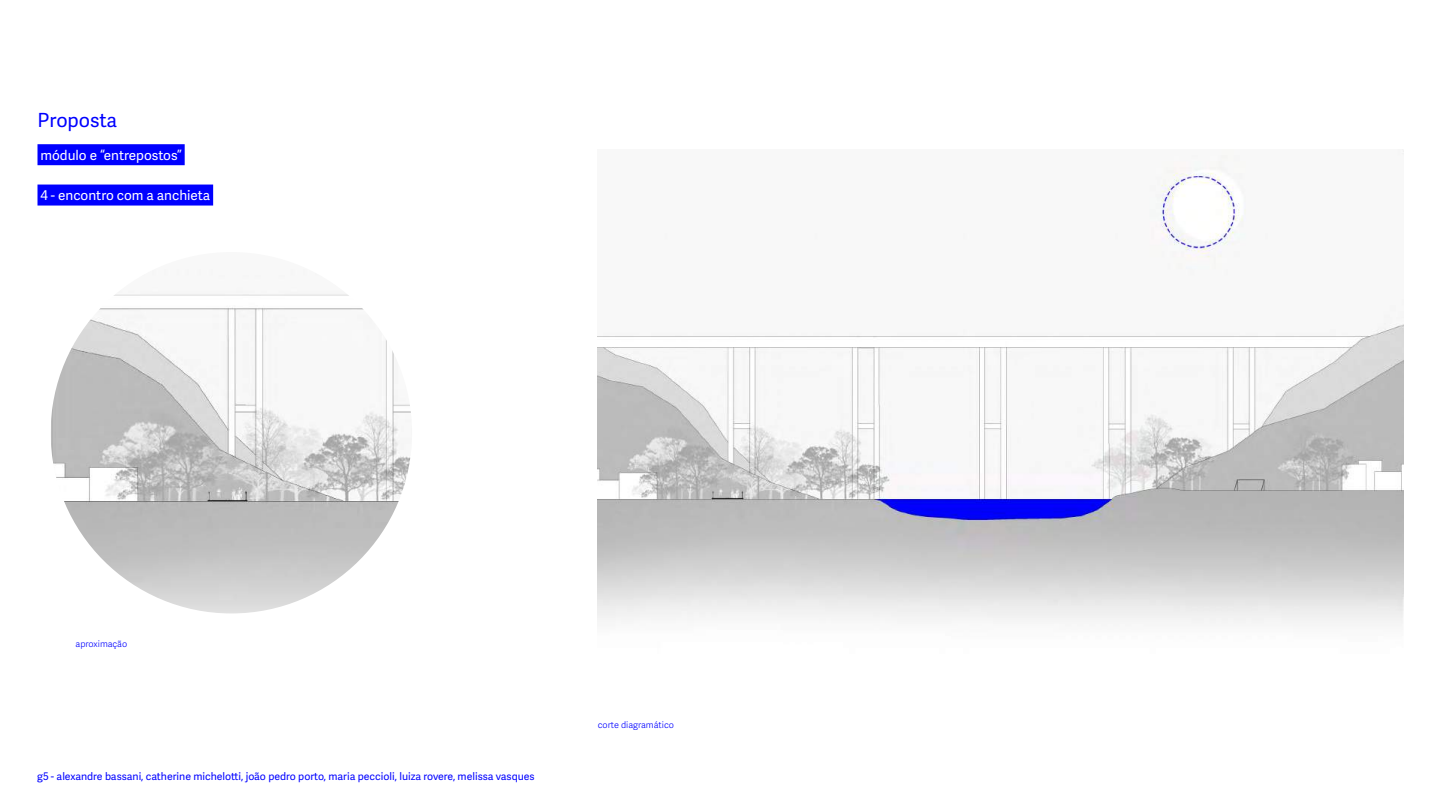
<style>
.page{position:relative;width:1440px;height:810px;background:#fff}
.page>*{position:absolute;margin:0;border:0;box-sizing:border-box;transform-origin:0 0}
.t1{font:19.5px "Adelle Sans";color:#00f}
.t2{font:13.5px "Adelle Sans";color:#fff}
.t3{font:10.5px "Adelle Sans";color:#00f}
.t4{font:300 9px "Adelle Sans";color:#00f}
</style>
<div class="page">
<div style="left:38px;top:144px;width:147px;height:21px;background:#00f"></div>
<div style="left:38px;top:185px;width:175px;height:21px;background:#00f"></div>
<img style="left:51px;top:252px;width:361px;height:361px;border-radius:181px">
<img style="left:598px;top:150px;width:806px;height:474px">
<h1 class="t1" style="left:38px;top:109px;width:81px">Proposta</h1>
<p class="t2" style="left:40px;top:147px;width:143px">módulo e “entrepostos”</p>
<p class="t2" style="left:40px;top:188px;width:171px">4 - encontro com a anchieta</p>
<p class="t4" style="left:76px;top:639px;width:53px">aproximação</p>
<p class="t3" style="left:37px;top:771px;width:499px">g5 - alexandre bassani, catherine michelotti, joão pedro porto, maria peccioli, luiza rovere, melissa vasques</p>
<p class="t4" style="left:598px;top:720px;width:78px">corte diagramático</p>
</div>
